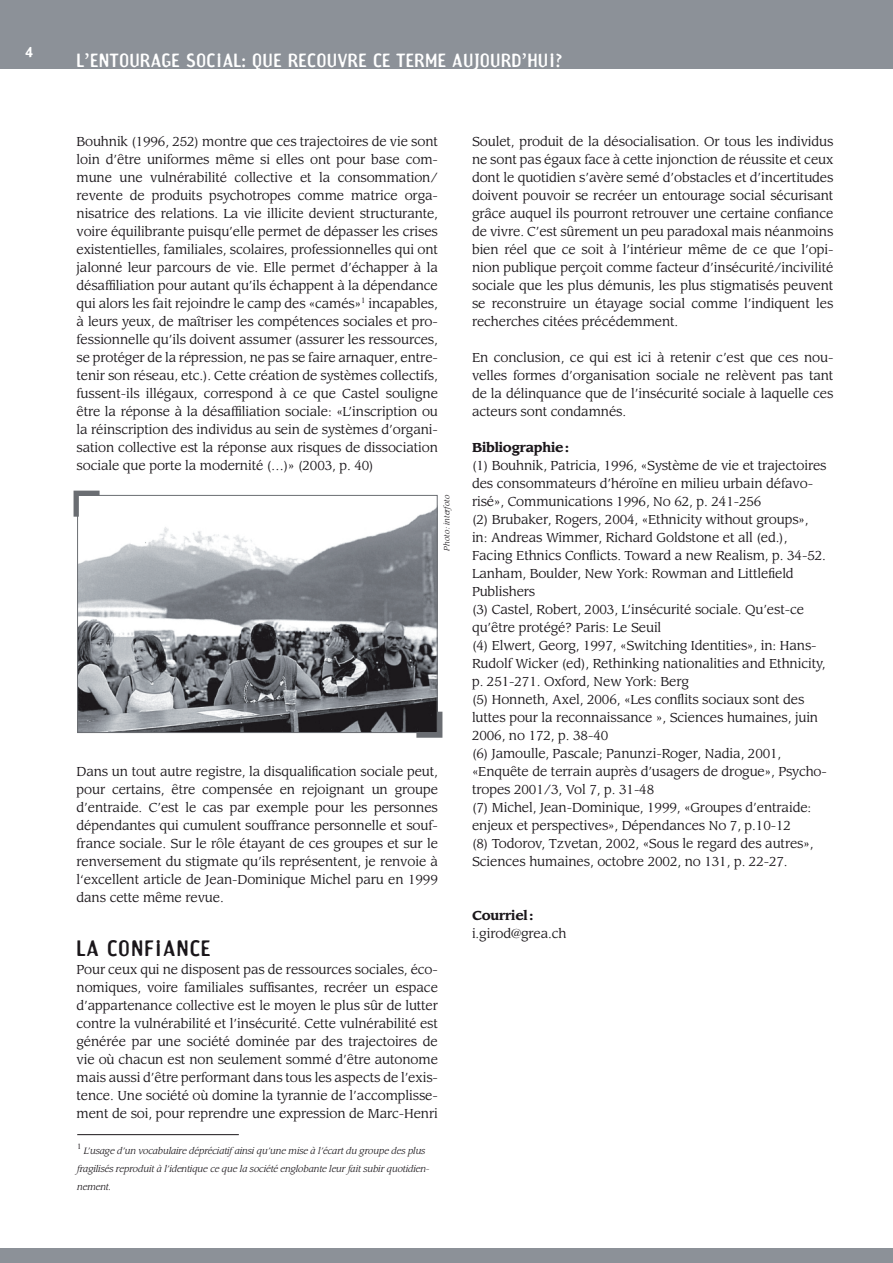
<style>
.page{position:relative;width:893px;height:1263px;background:#fff}
.page>*{position:absolute;margin:0;border:0;box-sizing:border-box;transform-origin:0 0}
.t1{font:21px "Amoebia Sans";color:#1a161a}
.t2{font:18px "Amoebia Sans";letter-spacing:.02em;color:#fff}
.t3{font:700 13.5px "Amoebia";color:#fff}
.t4{font:12.75px/18px "Leawood";letter-spacing:-.01em;color:#1a161a;text-align:justify}
.t5{font:700 12.75px "Leawood";letter-spacing:-.01em;color:#1a161a}
.t6{font:italic 9px/18px "Leawood";letter-spacing:-.01em;color:#1a161a}
.t7{font:italic 7.5px "Leawood";color:#1a161a}
.t8{font:7.5px "Leawood";color:#1a161a}
</style>
<div class="page">
<div style="left:0;top:0;width:893px;height:68px;background:#8c9198"></div>
<div style="left:0;top:1249px;width:893px;height:14px;background:#8c9198"></div>
<hr style="left:77px;top:1134px;width:162px;height:1px;background:#191518">
<img style="left:79px;top:508px;width:357px;height:223px">
<div style="left:77px;top:495px;width:361px;height:238px;border:1px solid #6a6d72"></div>
<svg style="left:73px;top:490px;width:28px;height:28px"></svg>
<svg style="left:415px;top:710px;width:28px;height:28px"></svg>
<p class="t3" style="left:26px;top:45px;width:9px">4</p>
<h2 class="t2" style="left:77px;top:49px;width:487px">L’ENTOURAGE SOCIAL: QUE RECOUVRE CE TERME AUJOURD’HUI?</h2>
<p class="t4" style="left:77px;top:132px;width:363px">Bouhnik (1996, 252) montre que ces trajectoires de vie sont loin d’être uniformes même si elles ont pour base com&shy;mune une vulnérabilité collective et la consommation/ revente de produits psychotropes comme matrice orga&shy;nisatrice des relations. La vie illicite devient structurante, voire équilibrante puisqu’elle permet de dépasser les crises existentielles, familiales, scolaires, professionnelles qui ont jalonné leur parcours de vie. Elle permet d’échapper à la désaffiliation pour autant qu’ils échappent à la dépendance qui alors les fait rejoindre le camp des «camés»<sup>1</sup> incapables, à leurs yeux, de maîtriser les compétences sociales et pro&shy;fessionnelle qu’ils doivent assumer (assurer les ressources, se protéger de la répression, ne pas se faire arnaquer, entre&shy;tenir son réseau, etc.). Cette création de systèmes collectifs, fussent-ils illégaux, correspond à ce que Castel souligne être la réponse à la désaffiliation sociale: «L’inscription ou la réinscription des individus au sein de systèmes d’organi&shy;sation collective est la réponse aux risques de dissociation sociale que porte la modernité (…)» (2003, p. 40)</p>
<p class="t7" style="left:442px;top:551px;width:57px;rotate:-90deg">Photo: interfoto</p>
<p class="t4" style="left:77px;top:762px;width:363px">Dans un tout autre registre, la disqualification sociale peut, pour certains, être compensée en rejoignant un groupe d’entraide. C’est le cas par exemple pour les personnes dépendantes qui cumulent souffrance personnelle et souf&shy;france sociale. Sur le rôle étayant de ces groupes et sur le renversement du stigmate qu’ils représentent, je renvoie à l‘excellent article de Jean-Dominique Michel paru en 1999 dans cette même revue.</p>
<h1 class="t1" style="left:77px;top:936px;width:90px">LA CONFIANCE</h1>
<p class="t4" style="left:77px;top:960px;width:363px">Pour ceux qui ne disposent pas de ressources sociales, éco&shy;nomiques, voire familiales suffisantes, recréer un espace d’appartenance collective est le moyen le plus sûr de lutter contre la vulnérabilité et l’insécurité. Cette vulnérabilité est générée par une société dominée par des trajectoires de vie où chacun est non seulement sommé d’être autonome mais aussi d’être performant dans tous les aspects de l’exis&shy;tence. Une société où domine la tyrannie de l’accomplisse&shy;ment de soi, pour reprendre une expression de Marc-Henri</p>
<p class="t8" style="left:77px;top:1142px;width:6px">1</p>
<p class="t6" style="left:77px;top:1141px;width:354px;text-indent:6px">L’usage d’un vocabulaire dépréciatif ainsi qu’une mise à l’écart du groupe des plus fragilisés reproduit à l’identique ce que la société englobante leur fait subir quotidien&shy;nement.</p>
<p class="t4" style="left:472px;top:132px;width:363px">Soulet, produit de la désocialisation. Or tous les individus ne sont pas égaux face à cette injonction de réussite et ceux dont le quotidien s’avère semé d’obstacles et d’incertitudes doivent pouvoir se recréer un entourage social sécurisant grâce auquel ils pourront retrouver une certaine confiance de vivre. C’est sûrement un peu paradoxal mais néanmoins bien réel que ce soit à l’intérieur même de ce que l’opi&shy;nion publique perçoit comme facteur d’insécurité/incivilité sociale que les plus démunis, les plus stigmatisés peuvent se reconstruire un étayage social comme l’indiquent les recherches citées précédemment.</p>
<p class="t4" style="left:472px;top:348px;width:363px">En conclusion, ce qui est ici à retenir c’est que ces nou&shy;velles formes d’organisation sociale ne relèvent pas tant de la délinquance que de l’insécurité sociale à laquelle ces acteurs sont condamnés.</p>
<p class="t5" style="left:472px;top:439px;width:99px">Bibliographie :</p>
<p class="t4" style="left:472px;top:456px;width:356px;text-align:left">(1) Bouhnik, Patricia, 1996, «Système de vie et trajectoires des consommateurs d’héroïne en milieu urbain défavo&shy;risé», Communications 1996, No 62, p. 241-256<br>(2) Brubaker, Rogers, 2004, «Ethnicity without groups», in: Andreas Wimmer, Richard Goldstone et all (ed.), Facing Ethnics Conflicts. Toward a new Realism, p. 34-52.<br>Lanham, Boulder, New York: Rowman and Littlefield Publishers<br>(3) Castel, Robert, 2003, L’insécurité sociale. Qu’est-ce qu’être protégé? Paris: Le Seuil<br>(4) Elwert, Georg, 1997, «Switching Identities», in: Hans-Rudolf Wicker (ed), Rethinking nationalities and Ethnicity, p. 251-271. Oxford, New York: Berg<br>(5) Honneth, Axel, 2006, «Les conflits sociaux sont des luttes pour la reconnaissance », Sciences humaines, juin 2006, no 172, p. 38-40<br>(6) Jamoulle, Pascale; Panunzi-Roger, Nadia, 2001, «Enquête de terrain auprès d’usagers de drogue», Psycho&shy;tropes 2001/3, Vol 7, p. 31-48<br>(7) Michel, Jean-Dominique, 1999, «Groupes d’entraide: enjeux et perspectives», Dépendances No 7, p.10-12<br>(8) Todorov, Tzvetan, 2002, «Sous le regard des autres», Sciences humaines, octobre 2002, no 131, p. 22-27.</p>
<p class="t5" style="left:472px;top:907px;width:63px">Courriel :</p>
<p class="t4" style="left:472px;top:924px;width:96px">i.girod@grea.ch</p>
</div>
